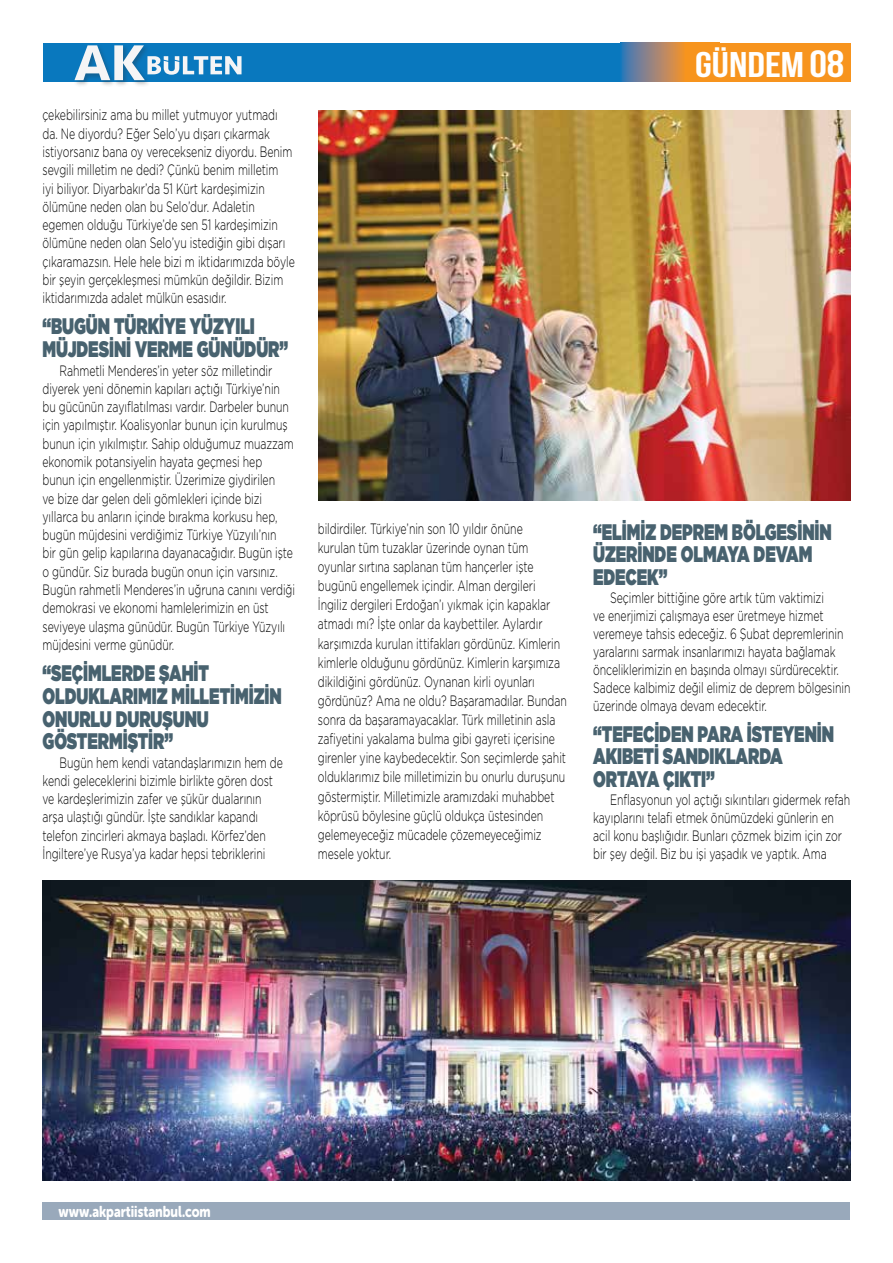
<style>
.page{position:relative;width:893px;height:1263px;background:#fff}
.page>*{position:absolute;margin:0;border:0;box-sizing:border-box;transform-origin:0 0}
.t1{font:700 35.7px "Bebas Neue";color:#fff;scale:1.21 1}
.t2{font:900 22.5px/22.8px "Gotham";letter-spacing:-.005em;color:#48626f;scale:.7 1}
.t3{font:15.6px "Museo Sans Rounded 900";color:#fff;scale:.8 1}
.t4{font:300 15px/18.3px "Gotham";letter-spacing:-.005em;color:#000;scale:.7 1}
.s1{font-size:37.95px}
</style>
<div class="page">
<div style="left:43px;top:1203px;width:807px;height:17px;background:#99a9bb"></div>
<div style="left:43px;top:43px;width:806px;height:39px;background:#0978be"></div>
<div style="left:686px;top:43px;width:164px;height:39px;background:#f7941e"></div>
<svg style="left:621px;top:43px;width:65px;height:39px;background:#998477"></svg>
<img style="left:74px;top:80px;width:74px;height:5px">
<svg style="left:74px;top:45px;width:168px;height:35px"></svg>
<img style="left:319px;top:111px;width:531px;height:389px">
<img style="left:43px;top:880px;width:807px;height:300px">
<p class="t4" style="left:43px;top:106px;width:362px">çekebilirsiniz ama bu millet yutmuyor yutmadı da. Ne diyordu? Eğer Selo’yu dışarı çıkarmak istiyorsanız bana oy verecekseniz diyordu. Benim sevgili milletim ne dedi? Çünkü benim milletim<br>iyi biliyor. Diyarbakır’da 51 Kürt kardeşimizin ölümüne neden olan bu Selo’dur. Adaletin egemen olduğu Türkiye’de sen 51 kardeşimizin ölümüne neden olan Selo’yu istediğin gibi dışarı çıkaramazsın. Hele hele bizi m iktidarımızda böyle bir şeyin gerçekleşmesi mümkün değildir. Bizim iktidarımızda adalet mülkün esasıdır.</p>
<h2 class="t2" style="left:43px;top:315px;width:352px">“BUGÜN TÜRKİYE YÜZYILI<br>MÜJDESİNİ VERME GÜNÜDÜR”</h2>
<p class="t4" style="left:43px;top:361px;width:362px;text-indent:17px">Rahmetli Menderes’in yeter söz milletindir diyerek yeni dönemin kapıları açtığı Türkiye’nin bu gücünün zayıflatılması vardır. Darbeler bunun için yapılmıştır. Koalisyonlar bunun için kurulmuş bunun için yıkılmıştır. Sahip olduğumuz muazzam ekonomik potansiyelin hayata geçmesi hep bunun için engellenmiştir. Üzerimize giydirilen<br>ve bize dar gelen deli gömlekleri içinde bizi yıllarca bu anların içinde bırakma korkusu hep, bugün müjdesini verdiğimiz Türkiye Yüzyılı’nın<br>bir gün gelip kapılarına dayanacağıdır. Bugün işte o gündür. Siz burada bugün onun için varsınız.<br>Bugün rahmetli Menderes’in uğruna canını verdiği demokrasi ve ekonomi hamlelerimizin en üst seviyeye ulaşma günüdür. Bugün Türkiye Yüzyılı müjdesini verme günüdür.</p>
<h2 class="t2" style="left:43px;top:661px;width:343px">“SEÇİMLERDE ŞAHİT<br>OLDUKLARIMIZ MİLLETİMİZİN<br>ONURLU DURUŞUNU<br>GÖSTERMİŞTİR”</h2>
<p class="t4" style="left:43px;top:753px;width:345px;text-indent:17px">Bugün hem kendi vatandaşlarımızın hem de kendi geleceklerini bizimle birlikte gören dost ve kardeşlerimizin zafer ve şükür dualarının arşa ulaştığı gündür. İşte sandıklar kapandı telefon zincirleri akmaya başladı. Körfez’den İngiltere’ye Rusya’ya kadar hepsi tebriklerini</p>
<h1 class="t1" style="left:695px;top:45px;width:125px">GÜNDEM<span class="s1">08</span></h1>
<p class="t4" style="left:318px;top:518px;width:357px;line-height:19.2px">bildirdiler. Türkiye’nin son 10 yıldır önüne<br>kurulan tüm tuzaklar üzerinde oynan tüm oyunlar sırtına saplanan tüm hançerler işte bugünü engellemek içindir. Alman dergileri İngiliz dergileri Erdoğan’ı yıkmak için kapaklar atmadı mı? İşte onlar da kaybettiler. Aylardır karşımızda kurulan ittifakları gördünüz. Kimlerin kimlerle olduğunu gördünüz. Kimlerin karşımıza dikildiğini gördünüz. Oynanan kirli oyunları gördünüz? Ama ne oldu? Başaramadılar. Bundan sonra da başaramayacaklar. Türk milletinin asla zafiyetini yakalama bulma gibi gayreti içerisine girenler yine kaybedecektir. Son seçimlerde şahit olduklarımız bile milletimizin bu onurlu duruşunu göstermiştir. Milletimizle aramızdaki muhabbet köprüsü böylesine güçlü oldukça üstesinden gelemeyeceğiz mücadele çözemeyeceğimiz mesele yoktur.</p>
<h2 class="t2" style="left:593px;top:520px;width:342px">“ELİMİZ DEPREM BÖLGESİNİN<br>ÜZERİNDE OLMAYA DEVAM<br>EDECEK”</h2>
<p class="t4" style="left:593px;top:588px;width:369px;text-indent:17px">Seçimler bittiğine göre artık tüm vaktimizi<br>ve enerjimizi çalışmaya eser üretmeye hizmet veremeye tahsis edeceğiz. 6 Şubat depremlerinin yaralarını sarmak insanlarımızı hayata bağlamak önceliklerimizin en başında olmayı sürdürecektir.<br>Sadece kalbimiz değil elimiz de deprem bölgesinin üzerinde olmaya devam edecektir.</p>
<h2 class="t2" style="left:593px;top:722px;width:346px">“TEFECİDEN PARA İSTEYENİN<br>AKIBETİ SANDIKLARDA<br>ORTAYA ÇIKTI”</h2>
<p class="t4" style="left:593px;top:790px;width:369px;text-indent:17px">Enflasyonun yol açtığı sıkıntıları gidermek refah kayıplarını telafi etmek önümüzdeki günlerin en acil konu başlığıdır. Bunları çözmek bizim için zor bir şey değil. Biz bu işi yaşadık ve yaptık. Ama</p>
<p class="t3" style="left:59px;top:1202px;width:192px">www.akpartiistanbul.com</p>
</div>
